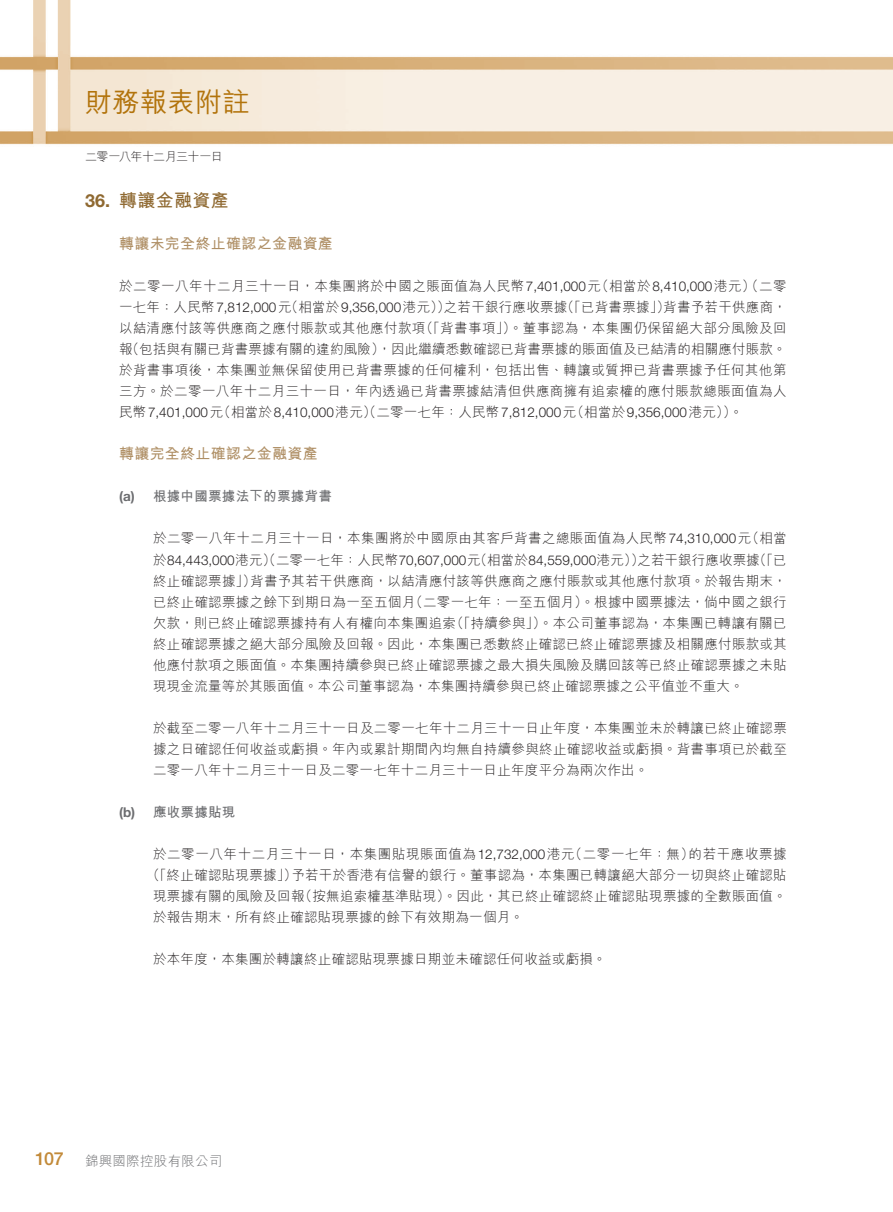
<style>
.page{position:relative;width:893px;height:1212px;background:#fff}
.page>*{position:absolute;margin:0;border:0;box-sizing:border-box;transform-origin:0 0}
.t1{font:500 27px "M Hei HK";letter-spacing:.02em;color:#b2730b}
._01_H1{font:700 18px "M Hei HK";letter-spacing:.02em;color:#8f6931}
.t2{font:500 18px "Helvetica Neue LT Std";color:#c28a39}
._01_H1-2{font:700 18px "Helvetica Neue LT Std";color:#8f6931}
._02_H2{font:700 15px "M Hei HK";letter-spacing:.02em;color:#af8f65}
._00_txt{font:300 13.5px/21px "M Hei HK";letter-spacing:.02em;color:#231f20}
._00_txt-2{font:300 13.5px/21px "M Hei HK";letter-spacing:.04em;color:#231f20;text-align:right}
._03_H3{font:700 13.5px "M Hei HK";letter-spacing:.02em;color:#6c6d70}
.t3{font:300 13.5px "M Hei HK";letter-spacing:.02em;color:#6c6d70}
._00_txt-3{font:300 13.5px "M Hei HK";letter-spacing:.045em;color:#231f20}
._03_H3-2{font:700 13.5px "Helvetica Neue LT Std";color:#6c6d70}
.t4{font:300 12px "M Hei HK";letter-spacing:-.05em;color:#231f20}
.s1{font-family:"Helvetica Neue LT Std"}
</style>
<div class="page">
<img style="left:0;top:0;width:893px;height:145px">
<h1 class="t1" style="left:85px;top:83px;width:166px">財務報表附註</h1>
<p class="t4" style="left:85px;top:150px;width:139px">二零一八年十二月三十一日</p>
<p class="_01_H1" style="left:119px;top:188px;width:111px">轉讓金融資產</p>
<p class="_01_H1-2" style="left:85px;top:190px;width:27px">36.</p>
<p class="_02_H2" style="left:119px;top:233px;width:215px">轉讓未完全終止確認之金融資產</p>
<p class="_00_txt-2" style="left:119px;top:276px;width:669px">於二零一八年十二月三十一日，本集團將於中國之賬面值為人民幣<span class="s1">7,401,000</span> （元相當於<span class="s1">8,410,000</span>港元）（二零背書予若干供應商，</p>
<p class="_00_txt" style="left:420px;top:297px;width:368px;text-indent:-301px">一七年：人民幣<span class="s1">7,812,000</span> （元相當於<span class="s1">9,356,000</span>港元））<br>（「背書事項」）。董事認為，本集團仍保留絕大部分風險及回</p>
<p class="_00_txt" style="left:561px;top:297px;width:111px">（「已背書票據」）</p>
<p class="_00_txt" style="left:444px;top:297px;width:125px">之若干銀行應收票據</p>
<p class="_00_txt" style="left:119px;top:318px;width:669px">以結清應付該等供應商之應付賬款或其他應付款項<br>（報包括與有關已背書票據有關的違約風險，）因此繼續悉數確認已背書票據的賬面值及已結清的相關應付賬款。於背書事項後，本集團並無保留使用已背書票據的任何權利，包括出售、轉讓或質押已背書票據予任何其他第三方。於二零一八年十二月三十一日，年內透過已背書票據結清但供應商擁有追索權的應付賬款總賬面值為人民幣<span class="s1">7,401,000</span> （元相當於<span class="s1">8,410,000</span>港元）（二零一七年：人民幣<span class="s1">7,812,000</span> （元相當於<span class="s1">9,356,000</span>港元 。((</p>
<p class="_02_H2" style="left:119px;top:443px;width:200px">轉讓完全終止確認之金融資產</p>
<p class="_03_H3" style="left:153px;top:487px;width:180px">根據中國票據法下的票據背書</p>
<p class="_03_H3-2" style="left:119px;top:488px;width:17px">)a(</p>
<p class="_00_txt" style="left:153px;top:528px;width:635px;text-align:right">於二零一八年十二月三十一日，本集團將於中國原由其客戶背書之總賬面值為人民幣<span class="s1">74,310,000</span> （元相當（「已</p>
<p class="_00_txt" style="left:250px;top:549px;width:538px;text-indent:-97px">於<span class="s1">84,443,000</span>港元）（二零一七年：人民幣<span class="s1">70,607,000</span> （元相當於<span class="s1">84,559,000</span>港元））<br>背書予其若干供應商，以結清應付該等供應商之應付賬款或其他應付款項。於報告期末，</p>
<p class="_00_txt" style="left:637px;top:549px;width:124px">之若干銀行應收票據</p>
<p class="_00_txt" style="left:153px;top:570px;width:104px">終止確認票據」）</p>
<p class="_03_H3-2" style="left:119px;top:803px;width:18px">b( )</p>
<p class="_00_txt" style="left:409px;top:591px;width:379px">（二零一七年：一至五個月）。根據中國票據法，倘中國之銀行</p>
<p class="_00_txt" style="left:153px;top:591px;width:264px">已終止確認票據之餘下到期日為一至五個月</p>
<p class="_00_txt" style="left:450px;top:612px;width:338px">（「持續參與」）。本公司董事認為，本集團已轉讓有關已</p>
<p class="_00_txt" style="left:153px;top:612px;width:635px">欠款，則已終止確認票據持有人有權向本集團追索<br>終止確認票據之絕大部分風險及回報。因此，本集團已悉數終止確認已終止確認票據及相關應付賬款或其他應付款項之賬面值。本集團持續參與已終止確認票據之最大損失風險及購回該等已終止確認票據之未貼現現金流量等於其賬面值。本公司董事認為，本集團持續參與已終止確認票據之公平值並不重大。</p>
<p class="_00_txt" style="left:153px;top:717px;width:635px;text-align:justify">於截至二零一八年十二月三十一日及二零一七年十二月三十一日止年度，本集團並未於轉讓已終止確認票據之日確認任何收益或虧損。年內或累計期間內均無自持續參與終止確認收益或虧損。背書事項已於截至二零一八年十二月三十一日及二零一七年十二月三十一日止年度平分為兩次作出。</p>
<p class="_03_H3" style="left:153px;top:802px;width:84px">應收票據貼現</p>
<p class="_00_txt" style="left:569px;top:843px;width:126px">（二零一七年：無）</p>
<p class="_00_txt-3" style="left:689px;top:847px;width:100px">的若干應收票據</p>
<p class="_00_txt" style="left:291px;top:843px;width:497px;text-indent:-138px">於二零一八年十二月三十一日，本集團貼現賬面值為<span class="s1">12,732,000</span>港元<br>予若干於香港有信譽的銀行。董事認為，本集團已轉讓絕大部分一切與終止確認貼</p>
<p class="_00_txt" style="left:146px;top:864px;width:152px">（「終止確認貼現票據」）</p>
<p class="_00_txt" style="left:299px;top:885px;width:489px">（按無追索權基準貼現）。因此，其已終止確認終止確認貼現票據的全數賬面值。</p>
<p class="_00_txt" style="left:153px;top:885px;width:372px">現票據有關的風險及回報<br>於報告期末，所有終止確認貼現票據的餘下有效期為一個月。</p>
<p class="_00_txt" style="left:153px;top:948px;width:455px">於本年度，本集團於轉讓終止確認貼現票據日期並未確認任何收益或虧損。</p>
<h2 class="t2" style="left:35px;top:1148px;width:30px">107</h2>
<p class="t3" style="left:85px;top:1154px;width:139px">錦興國際控股有限公司</p>
</div>
